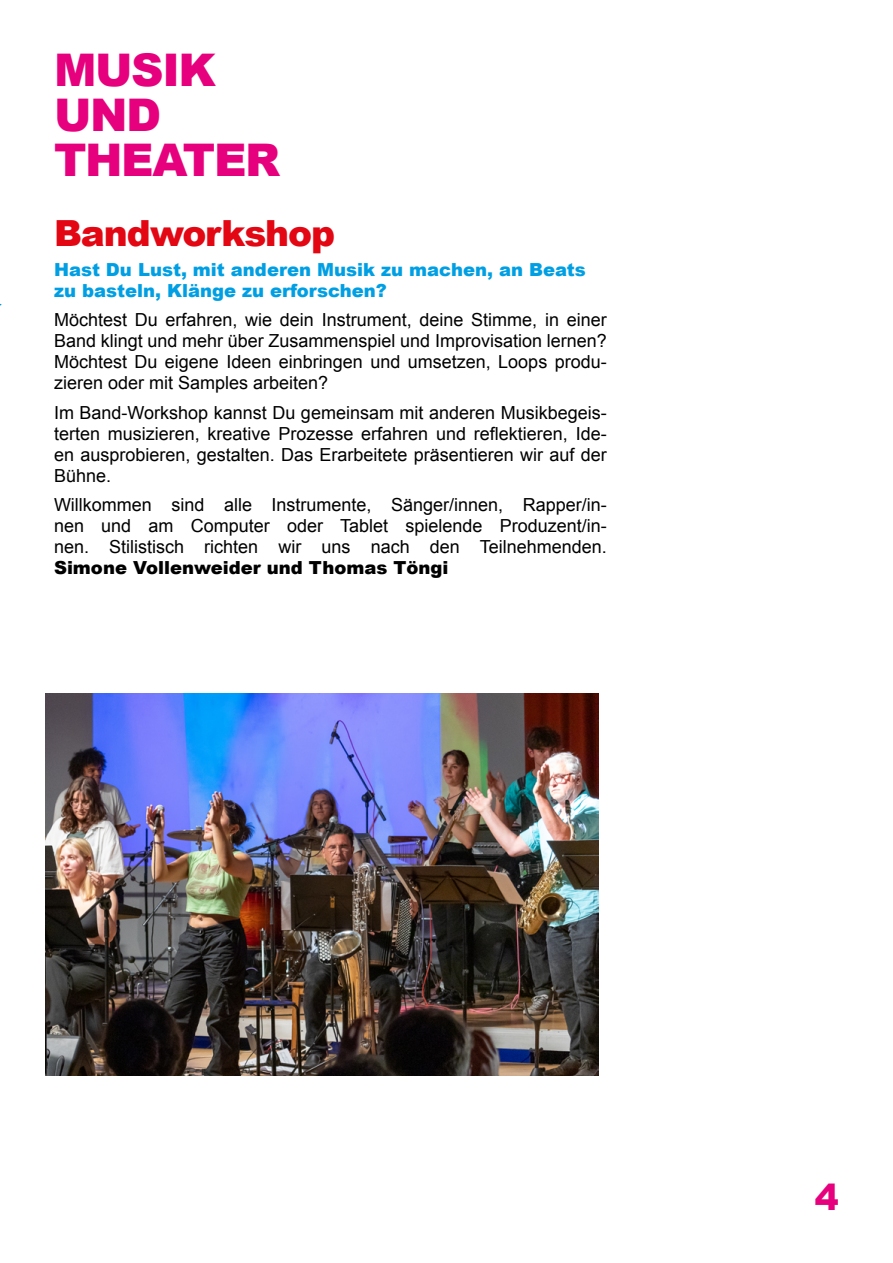
<style>
.page{position:relative;width:893px;height:1263px;background:#fff}
.page>*{position:absolute;margin:0;border:0;box-sizing:border-box;transform-origin:0 0}
.t1{font:900 45px/45px "Arial";letter-spacing:-.03em;color:#e6007d}
.t2{font:900 36px "Arial";letter-spacing:-.03em;color:#e30613}
.t3{font:900 36px "Arial";color:#e6007d}
.t4{font:18px/21px "Arial";color:#000;text-align:justify}
.t5{font:900 18px/21px "Arial";color:#009fe3}
.t6{font:900 18px "Arial";color:#000}
</style>
<div class="page">
<img style="left:45px;top:693px;width:553px;height:383px">
<h1 class="t1" style="left:54px;top:46px;width:228px">MUSIK<br>UND<br>THEATER</h1>
<h2 class="t2" style="left:54px;top:207px;width:283px">Bandworkshop</h2>
<p class="t5" style="left:54px;top:258px;width:533px">Hast Du Lust, mit anderen Musik zu machen, an Beats zu basteln, Klänge zu erforschen?</p>
<p class="t4" style="left:54px;top:310px;width:554px">Möchtest Du erfahren, wie dein Instrument, deine Stimme, in einer Band klingt und mehr über Zusammenspiel und Improvisation lernen?<br>Möchtest Du eigene Ideen einbringen und umsetzen, Loops produ&shy;zieren oder mit Samples arbeiten?</p>
<p class="t4" style="left:54px;top:402px;width:554px">Im Band-Workshop kannst Du gemeinsam mit anderen Musikbegeis&shy;terten musizieren, kreative Prozesse erfahren und reflektieren, Ide&shy;en ausprobieren, gestalten. Das Erarbeitete präsentieren wir auf der Bühne.</p>
<p class="t4" style="left:54px;top:495px;width:554px">Willkommen sind alle Instrumente, Sänger/innen, Rapper/in&shy;nen und am Computer oder Tablet spielende Produzent/in&shy;nen. Stilistisch richten wir uns nach den Teilnehmenden.</p>
<p class="t6" style="left:54px;top:555px;width:396px">Simone Vollenweider und Thomas Töngi</p>
<h2 class="t3" style="left:815px;top:1171px;width:26px">4</h2>
</div>
